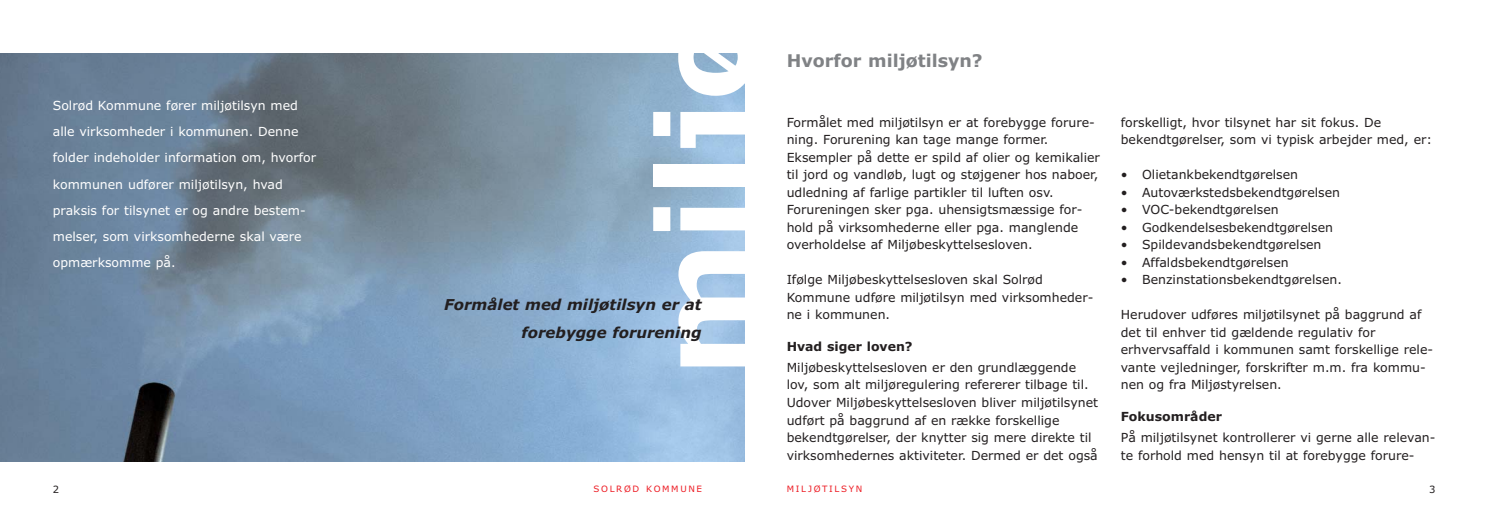
<style>
.page{position:relative;width:1489px;height:532px;background:#fff}
.page>*{position:absolute;margin:0;border:0;box-sizing:border-box;transform-origin:0 0}
.t1{font:700 128.5px "Verdana";color:#fff}
.t2{font:700 17.5px "Verdana";color:#808285}
.t3{font:italic 700 15px/27.5px "Verdana";color:#231f20;text-align:right}
.t4{font:12.5px/17.5px "Verdana";color:#231f20}
.t5{font:12.5px/26.2px "Verdana";color:#fff}
.t6{font:700 12.5px "Verdana";color:#231f20}
.t7{font:10px "Verdana";color:#231f20}
.t8{font:8.75px "Verdana";letter-spacing:.19em;color:#ed1c24}
</style>
<div class="page">
<img style="left:0;top:53px;width:744px;height:408px">
<p class="t5" style="left:53px;top:93px;width:265px">Solrød Kommune fører miljøtilsyn med alle virksomheder i kommunen. Denne folder indeholder information om, hvorfor kommunen udfører miljøtilsyn, hvad praksis for tilsynet er og andre bestem&shy;melser, som virksomhederne skal være opmærksomme på.</p>
<h1 class="t1" style="left:653px;top:377px;width:365px;rotate:-90deg">miljø</h1>
<p class="t3" style="left:444px;top:292px;width:259px">Formålet med miljøtilsyn er at forebygge forurening</p>
<h2 class="t2" style="left:786px;top:53px;width:197px">Hvorfor miljøtilsyn?</h2>
<p class="t4" style="left:786px;top:114px;width:315px">Formålet med miljøtilsyn er at forebygge forure&shy;ning. Forurening kan tage mange former.<br>Eksempler på dette er spild af olier og kemikalier til jord og vandløb, lugt og støjgener hos naboer, udledning af farlige partikler til luften osv.<br>Forureningen sker pga. uhensigtsmæssige for&shy;hold på virksomhederne eller pga. manglende overholdelse af Miljøbeskyttelsesloven.</p>
<p class="t4" style="left:786px;top:272px;width:308px">Ifølge Miljøbeskyttelsesloven skal Solrød<br>Kommune udføre miljøtilsyn med virksomheder&shy;ne i kommunen.</p>
<p class="t6" style="left:786px;top:341px;width:127px">Hvad siger loven?</p>
<p class="t4" style="left:786px;top:359px;width:313px">Miljøbeskyttelsesloven er den grundlæggende lov, som alt miljøregulering refererer tilbage til.<br>Udover Miljøbeskyttelsesloven bliver miljøtilsynet udført på baggrund af en række forskellige bekendtgørelser, der knytter sig mere direkte til virksomhedernes aktiviteter. Dermed er det også</p>
<p class="t4" style="left:1120px;top:114px;width:313px">forskelligt, hvor tilsynet har sit fokus. De bekendtgørelser, som vi typisk arbejder med, er:</p>
<p class="t4" style="left:1120px;top:167px;width:179px">• Olietankbekendtgørelsen</p>
<p class="t4" style="left:1120px;top:184px;width:221px">• Autoværkstedsbekendtgørelsen</p>
<p class="t4" style="left:1120px;top:202px;width:159px">• VOC-bekendtgørelsen</p>
<p class="t4" style="left:1120px;top:219px;width:214px">• Godkendelsesbekendtgørelsen</p>
<p class="t4" style="left:1120px;top:237px;width:202px">• Spildevandsbekendtgørelsen</p>
<p class="t4" style="left:1120px;top:254px;width:169px">• Affaldsbekendtgørelsen</p>
<p class="t4" style="left:1120px;top:272px;width:223px">• Benzinstationsbekendtgørelsen.</p>
<p class="t4" style="left:1120px;top:307px;width:314px">Herudover udføres miljøtilsynet på baggrund af det til enhver tid gældende regulativ for erhvervsaffald i kommunen samt forskellige rele&shy;vante vejledninger, forskrifter m.m. fra kommu&shy;nen og fra Miljøstyrelsen.</p>
<p class="t6" style="left:1120px;top:411px;width:103px">Fokusområder</p>
<p class="t4" style="left:1120px;top:429px;width:316px">På miljøtilsynet kontrollerer vi gerne alle relevan&shy;te forhold med hensyn til at forebygge forure-</p>
<p class="t7" style="left:53px;top:485px;width:8px">2</p>
<p class="t8" style="left:593px;top:485px;width:110px">SOLRØD KOMMUNE</p>
<p class="t8" style="left:786px;top:485px;width:77px">MILJØTILSYN</p>
<p class="t7" style="left:1428px;top:485px;width:8px">3</p>
</div>
